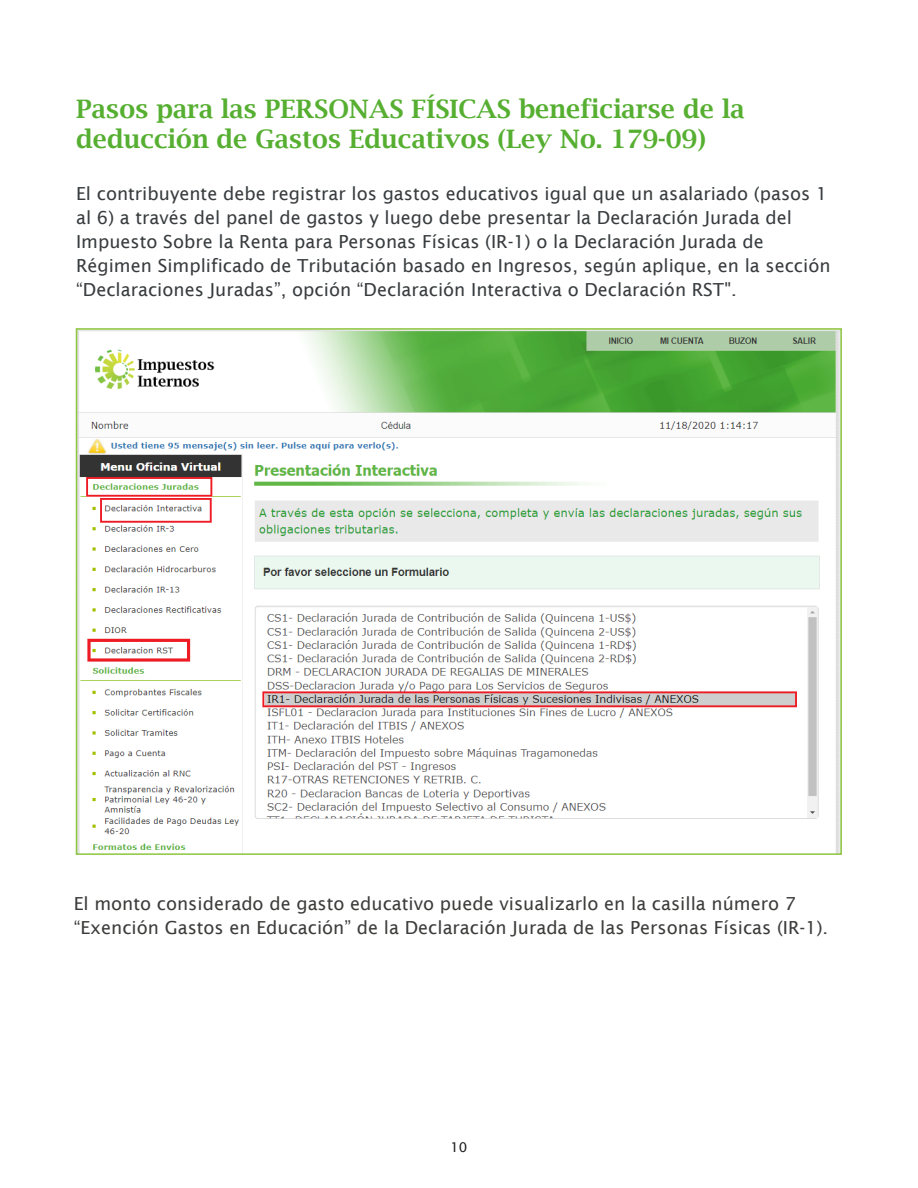
<style>
.page{position:relative;width:918px;height:1188px;background:#fff}
.page>*{position:absolute;margin:0;border:0;box-sizing:border-box;transform-origin:0 0}
.t1{font:600 25.5px/30.6px "Lucida Bright";color:#56af31}
.t2{font:18px/24px "Lucida Sans";color:#383c3e}
.t3{font:18px/24px "Lucida Sans";color:#3c3c3b}
.t4{font:13.5px "Lucida Sans";color:#1d1d1b}
</style>
<div class="page">
<img style="left:79px;top:331px;width:760px;height:521px">
<h1 class="t1" style="left:76px;top:93px;width:670px">Pasos para las PERSONAS FÍSICAS beneficiarse de la deducción de Gastos Educativos (Ley No. 179-09)</h1>
<p class="t2" style="left:76px;top:181px;width:756px">El contribuyente debe registrar los gastos educativos igual que un asalariado (pasos 1 al 6) a través del panel de gastos y luego debe presentar la Declaración Jurada del Impuesto Sobre la Renta para Personas Físicas (IR-1) o la Declaración Jurada de Régimen Simplificado de Tributación basado en Ingresos, según aplique, en la sección “Declaraciones Juradas”, opción “Declaración Interactiva o Declaración RST".</p>
<p class="t3" style="left:74px;top:892px;width:756px">El monto considerado de gasto educativo puede visualizarlo en la casilla número 7 “Exención Gastos en Educación” de la Declaración Jurada de las Personas Físicas (IR-1).</p>
<p class="t4" style="left:450px;top:1140px;width:19px">10</p>
</div>
